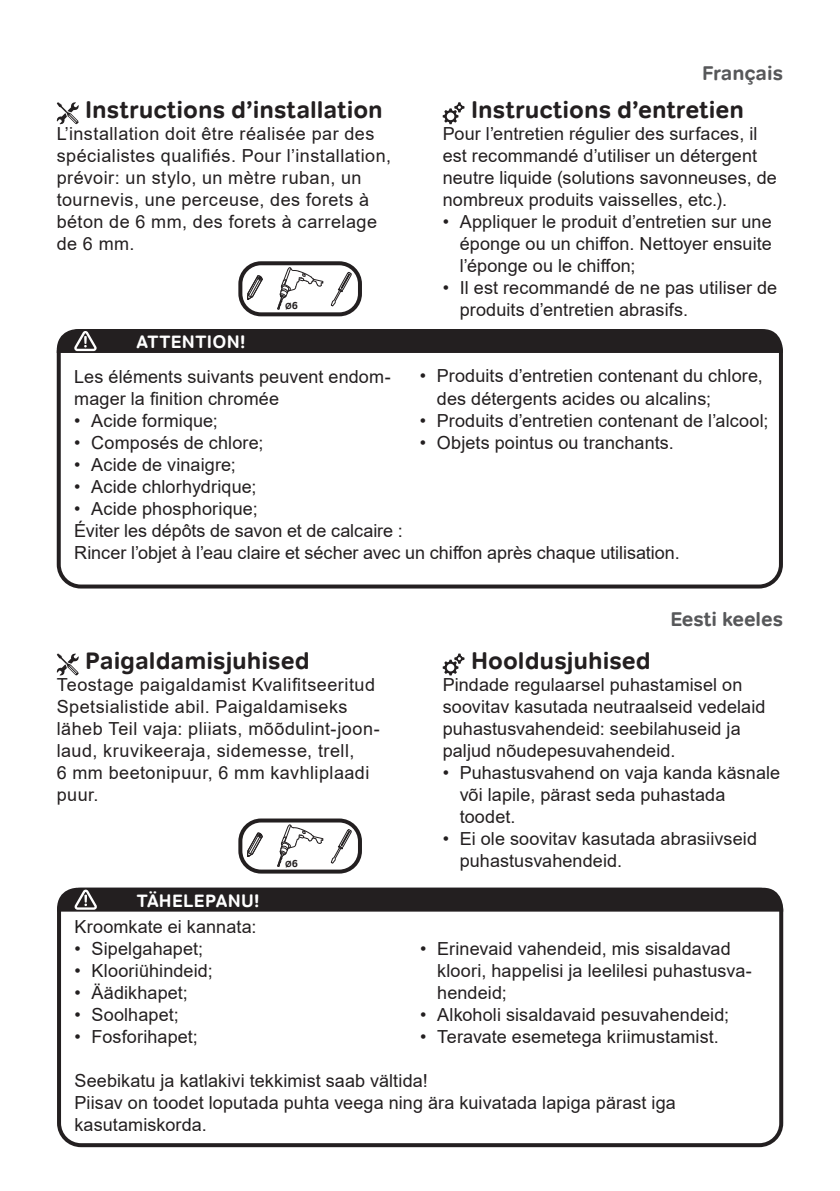
<style>
.page{position:relative;width:840px;height:1191px;background:#fff}
.page>*{position:absolute;margin:0;border:0;box-sizing:border-box;transform-origin:0 0}
.t1{font:700 24px "Tondo Corp";color:#231f20}
.t2{font:700 20px "Tondo Corp";color:#57585a}
.t3{font:18px/22px "Arial";letter-spacing:.005em;color:#231f20}
.t4{font:18px/22px "Arial";letter-spacing:.025em;color:#231f20}
.t5{font:700 18px "Tondo Corp";letter-spacing:.02em;color:#fff}
.t6{font:700 8.6px "Tondo Corp";color:#231f20}
.s1{font-size:10.4px}
</style>
<div class="page">
<div style="left:57px;top:887px;width:725px;height:260px;border:4px solid #231f20;border-radius:22px"></div>
<svg style="left:57px;top:653px;width:22px;height:22px"></svg>
<svg style="left:442px;top:653px;width:22px;height:22px"></svg>
<div style="left:238px;top:818px;width:124px;height:55px;border:4px solid #231f20;border-radius:21px"></div>
<svg style="left:247px;top:832px;width:16px;height:24px"></svg>
<svg style="left:277px;top:824px;width:46px;height:43px"></svg>
<svg style="left:330px;top:829px;width:21px;height:34px"></svg>
<div style="left:57px;top:887px;width:725px;height:24px;background:#231f20"></div>
<div style="left:57px;top:329px;width:725px;height:259px;border:4px solid #231f20;border-radius:22px"></div>
<svg style="left:57px;top:102px;width:22px;height:22px"></svg>
<svg style="left:442px;top:102px;width:22px;height:22px"></svg>
<div style="left:57px;top:329px;width:725px;height:24px;background:#231f20"></div>
<div style="left:238px;top:261px;width:124px;height:55px;border:4px solid #231f20;border-radius:21px"></div>
<svg style="left:247px;top:275px;width:16px;height:24px"></svg>
<svg style="left:277px;top:267px;width:46px;height:43px"></svg>
<svg style="left:330px;top:272px;width:21px;height:34px"></svg>
<h1 class="t1" style="left:85px;top:95px;width:299px">Instructions d’installation</h1>
<p class="t4" style="left:57px;top:123px;width:336px">L’installation doit être réalisée par des spécialistes qualifiés. Pour l’installation, prévoir: un stylo, un mètre ruban, un tournevis, une perceuse, des forets à béton de 6 mm, des forets à carrelage de 6 mm.</p>
<p class="t5" style="left:136px;top:331px;width:110px">ATTENTION!</p>
<p class="t6" style="left:285px;top:301px;width:15px">Ø<span class="s1">6</span></p>
<p class="t3" style="left:74px;top:365px;width:318px">Les éléments suivants peuvent endom&shy;mager la finition chromée</p>
<p class="t3" style="left:74px;top:409px;width:145px">• Acide formique;</p>
<p class="t3" style="left:74px;top:431px;width:190px">• Composés de chlore;</p>
<p class="t3" style="left:74px;top:453px;width:163px">• Acide de vinaigre;</p>
<p class="t3" style="left:74px;top:475px;width:184px">• Acide chlorhydrique;</p>
<p class="t3" style="left:74px;top:497px;width:185px">• Acide phosphorique;</p>
<p class="t2" style="left:701px;top:61px;width:83px">Français</p>
<h1 class="t1" style="left:471px;top:95px;width:274px">Instructions d’entretien</h1>
<p class="t3" style="left:442px;top:123px;width:335px">Pour l’entretien régulier des surfaces, il est recommandé d’utiliser un détergent neutre liquide (solutions savonneuses, de nombreux produits vaisselles, etc.).</p>
<p class="t3" style="left:459px;top:211px;width:313px;text-align:justify;text-indent:-17px">• Appliquer le produit d’entretien sur une éponge ou un chiffon. Nettoyer ensuite l’éponge ou le chiffon;</p>
<p class="t3" style="left:459px;top:277px;width:319px;text-indent:-17px">• Il est recommandé de ne pas utiliser de produits d’entretien abrasifs.</p>
<p class="t3" style="left:436px;top:365px;width:327px;text-indent:-17px">• Produits d’entretien contenant du chlore, des détergents acides ou alcalins;</p>
<p class="t3" style="left:419px;top:409px;width:350px">• Produits d’entretien contenant de l’alcool;</p>
<p class="t3" style="left:419px;top:431px;width:255px">• Objets pointus ou tranchants.</p>
<p class="t3" style="left:74px;top:519px;width:606px">Éviter les dépôts de savon et de calcaire :<br>Rincer l’objet à l’eau claire et sécher avec un chiffon après chaque utilisation.</p>
<h1 class="t1" style="left:85px;top:645px;width:226px">Paigaldamisjuhised</h1>
<p class="t4" style="left:57px;top:673px;width:324px">Teostage paigaldamist Kvalifitseeritud Spetsialistide abil. Paigaldamiseks läheb Teil vaja: pliiats, mõõdulint-joon&shy;laud, kruvikeeraja, sidemesse, trell,<br>6 mm beetonipuur, 6 mm kavhliplaadi puur.</p>
<p class="t2" style="left:670px;top:607px;width:114px">Eesti keeles</p>
<h1 class="t1" style="left:471px;top:645px;width:181px">Hooldusjuhised</h1>
<p class="t3" style="left:442px;top:673px;width:324px">Pindade regulaarsel puhastamisel on soovitav kasutada neutraalseid vedelaid puhastusvahendeid: seebilahuseid ja paljud nõudepesuvahendeid.</p>
<p class="t3" style="left:459px;top:761px;width:322px;text-indent:-17px">• Puhastusvahend on vaja kanda käsnale või lapile, pärast seda puhastada toodet.</p>
<p class="t3" style="left:442px;top:827px;width:316px">• Ei ole soovitav kasutada abrasiivseid</p>
<p class="t5" style="left:137px;top:889px;width:124px">TÄHELEPANU!</p>
<p class="t3" style="left:74px;top:915px;width:183px">Kroomkate ei kannata:</p>
<p class="t3" style="left:74px;top:937px;width:130px">• Sipelgahapet;</p>
<p class="t3" style="left:74px;top:959px;width:139px">• Klooriühindeid;</p>
<p class="t3" style="left:74px;top:981px;width:115px">• Äädikhapet;</p>
<p class="t3" style="left:74px;top:1003px;width:106px">• Soolhapet;</p>
<p class="t3" style="left:74px;top:1025px;width:125px">• Fosforihapet;</p>
<p class="t6" style="left:285px;top:858px;width:15px">Ø<span class="s1">6</span></p>
<p class="t3" style="left:459px;top:849px;width:164px">puhastusvahendeid.</p>
<p class="t3" style="left:437px;top:937px;width:316px;text-indent:-17px">• Erinevaid vahendeid, mis sisaldavad kloori, happelisi ja leelilesi puhastusva&shy;hendeid;</p>
<p class="t3" style="left:420px;top:1003px;width:310px">• Alkoholi sisaldavaid pesuvahendeid;</p>
<p class="t3" style="left:420px;top:1025px;width:300px">• Teravate esemetega kriimustamist.</p>
<p class="t3" style="left:74px;top:1069px;width:602px">Seebikatu ja katlakivi tekkimist saab vältida!<br>Piisav on toodet loputada puhta veega ning ära kuivatada lapiga pärast iga kasutamiskorda.</p>
</div>
